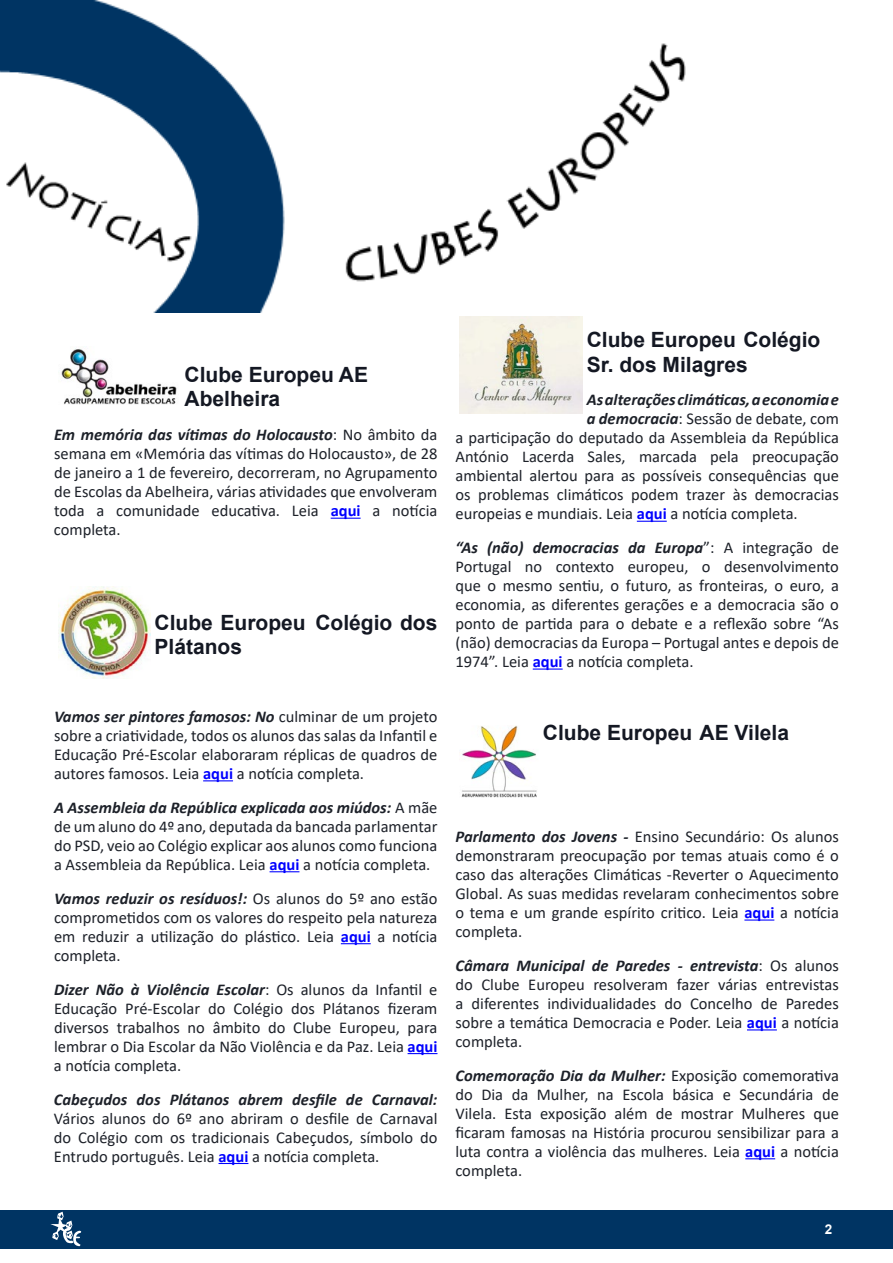
<style>
.page{position:relative;width:893px;height:1263px;background:#fff}
.page>*{position:absolute;margin:0;border:0;box-sizing:border-box;transform-origin:0 0}
.t1{font:700 21px/24.2px "Arial";color:#141823}
.t2{font:16.5px/18.9px "Calibri";color:#1d2129;text-align:justify}
.t3{font:italic 700 16.5px "Calibri";color:#1d2129}
.t4{font:700 13.5px "Arial";color:#fff}
.s1{font-weight:700;font-style:italic}
.s2{font-weight:700;color:#00f}
</style>
<div class="page">
<div style="left:0;top:1211px;width:893px;height:38px;background:#003463"></div>
<svg style="left:48px;top:1210px;width:34px;height:37px"></svg>
<hr style="left:331px;top:518px;width:30px;height:1px;background:#00f">
<hr style="left:203px;top:780px;width:30px;height:1px;background:#00f">
<svg style="left:270px;top:871px;width:29px;height:1px"></svg>
<hr style="left:341px;top:943px;width:30px;height:1px;background:#00f">
<svg style="left:408px;top:1053px;width:29px;height:1px"></svg>
<svg style="left:219px;top:1163px;width:29px;height:1px"></svg>
<img style="left:61px;top:348px;width:116px;height:57px">
<img style="left:58px;top:586px;width:92px;height:92px">
<img style="left:0;top:0;width:686px;height:312px">
<hr style="left:637px;top:521px;width:30px;height:1px;background:#00f">
<hr style="left:533px;top:668px;width:30px;height:2px;background:#00f">
<hr style="left:744px;top:919px;width:30px;height:1px;background:#00f">
<hr style="left:747px;top:1029px;width:30px;height:1px;background:#00f">
<hr style="left:745px;top:1158px;width:30px;height:1px;background:#00f">
<img style="left:460px;top:317px;width:122px;height:97px">
<img style="left:461px;top:725px;width:76px;height:73px">
<p class="t1" style="left:185px;top:363px;width:185px">Clube Europeu AE<br>Abelheira</p>
<p class="t2" style="left:54px;top:425px;width:385px"><span class="s1">Em memória das vítimas do Holocausto</span>: No âmbito da semana em «Memória das vítimas do Holocausto», de 28 de janeiro a 1 de fevereiro, decorreram, no Agrupamento de Escolas da Abelheira, várias atividades que envolveram toda a comunidade educativa. Leia <span class="s2">aqui</span> a notícia completa.</p>
<p class="t1" style="left:155px;top:611px;width:284px">Clube Europeu Colégio dos<br>Plátanos</p>
<p class="t2" style="left:54px;top:707px;width:385px"><span class="s1">Vamos ser pintores famosos: No</span> culminar de um projeto sobre a criatividade, todos os alunos das salas da Infantil e Educação Pré-Escolar elaboraram réplicas de quadros de autores famosos. Leia <span class="s2">aqui</span> a notícia completa.</p>
<p class="t2" style="left:54px;top:797px;width:385px"><span class="s1">A Assembleia da República explicada aos miúdos:</span> A mãe de um aluno do 4º ano, deputada da bancada parlamentar do PSD, veio ao Colégio explicar aos alunos como funciona a Assembleia da República. Leia <span class="s2">aqui</span> a notícia completa.</p>
<p class="t2" style="left:54px;top:888px;width:385px"><span class="s1">Vamos reduzir os resíduos!:</span> Os alunos do 5º ano estão comprometidos com os valores do respeito pela natureza em reduzir a utilização do plástico. Leia <span class="s2">aqui</span> a notícia completa.</p>
<p class="t2" style="left:54px;top:979px;width:385px"><span class="s1">Dizer Não à Violência Escolar</span>: Os alunos da Infantil e Educação Pré-Escolar do Colégio dos Plátanos fizeram diversos trabalhos no âmbito do Clube Europeu, para lembrar o Dia Escolar da Não Violência e da Paz. Leia <span class="s2">aqui </span>a notícia completa.</p>
<p class="t3" style="left:54px;top:1087px;width:385px">Cabeçudos dos Plátanos abrem desfile de Carnaval:</p>
<p class="t2" style="left:54px;top:1108px;width:385px">Vários alunos do 6º ano abriram o desfile de Carnaval do Colégio com os tradicionais Cabeçudos, símbolo do Entrudo português. Leia <span class="s2">aqui</span> a notícia completa.</p>
<p class="t1" style="left:587px;top:328px;width:235px">Clube Europeu Colégio<br>Sr. dos Milagres</p>
<p class="t3" style="left:587px;top:388px;width:254px">As alterações climáticas, a economia e</p>
<p class="t2" style="left:587px;top:409px;width:254px"><span class="s1">a democracia</span>: Sessão de debate, com</p>
<p class="t2" style="left:455px;top:428px;width:385px">a participação do deputado da Assembleia da República</p>
<p class="t2" style="left:455px;top:447px;width:385px">António Lacerda Sales, marcada pela preocupação</p>
<p class="t2" style="left:455px;top:466px;width:385px">ambiental alertou para as possíveis consequências que</p>
<p class="t2" style="left:455px;top:485px;width:385px">os problemas climáticos podem trazer às democracias</p>
<p class="t2" style="left:455px;top:504px;width:344px">europeias e mundiais. Leia <span class="s2">aqui</span> a notícia completa.</p>
<p class="t2" style="left:455px;top:538px;width:385px"><span class="s1">“As (não) democracias da Europa</span>”: A integração de Portugal no contexto europeu, o desenvolvimento que o mesmo sentiu, o futuro, as fronteiras, o euro, a economia, as diferentes gerações e a democracia são o ponto de partida para o debate e a reflexão sobre “As (não) democracias da Europa – Portugal antes e depois de 1974”. Leia <span class="s2">aqui</span> a notícia completa.</p>
<p class="t1" style="left:543px;top:721px;width:248px">Clube Europeu AE Vilela</p>
<p class="t2" style="left:455px;top:827px;width:385px"><span class="s1">Parlamento dos Jovens -</span> Ensino Secundário: Os alunos demonstraram preocupação por temas atuais como é o caso das alterações Climáticas -Reverter o Aquecimento Global. As suas medidas revelaram conhecimentos sobre o tema e um grande espírito critico. Leia <span class="s2">aqui</span> a notícia completa.</p>
<p class="t2" style="left:455px;top:956px;width:385px"><span class="s1">Câmara Municipal de Paredes - entrevista</span>: Os alunos do Clube Europeu resolveram fazer várias entrevistas a diferentes individualidades do Concelho de Paredes sobre a temática Democracia e Poder. Leia <span class="s2">aqui</span> a notícia completa.</p>
<p class="t2" style="left:455px;top:1066px;width:385px"><span class="s1">Comemoração Dia da Mulher:</span> Exposição comemorativa do Dia da Mulher, na Escola básica e Secundária de Vilela. Esta exposição além de mostrar Mulheres que ficaram famosas na História procurou sensibilizar para a luta contra a violência das mulheres. Leia <span class="s2">aqui</span> a notícia completa.</p>
<p class="t4" style="left:825px;top:1219px;width:9px">2</p>
</div>
